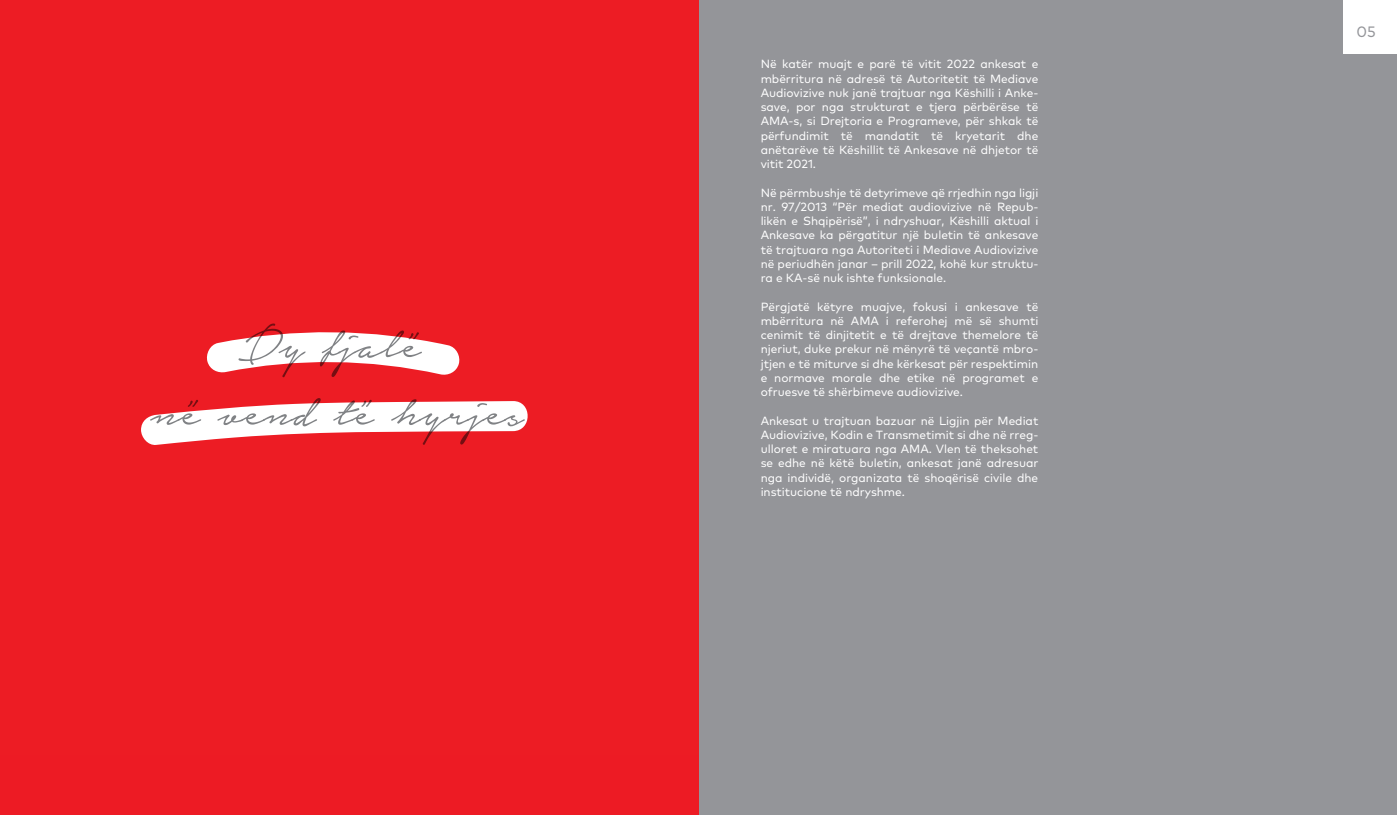
<style>
.page{position:relative;width:1397px;height:815px;background:#fff}
.page>*{position:absolute;margin:0;border:0;box-sizing:border-box;transform-origin:0 0}
.t1{font:60.88px/67.5px "Notera Personal Use Only";color:#808285;text-align:center}
.t2{font:15px "Mark Pro";color:#949599}
.t3{font:11.88px/14.2px "Mark Pro";letter-spacing:-.005em;color:#fff;text-align:justify}
</style>
<div class="page">
<div style="left:698px;top:0;width:698px;height:815px;background:#949599"></div>
<div style="left:1343px;top:0;width:53px;height:54px;background:#fff"></div>
<div style="left:0;top:0;width:698px;height:815px;background:#ed1b24"></div>
<svg style="left:206px;top:332px;width:254px;height:43px"></svg>
<svg style="left:141px;top:401px;width:387px;height:44px"></svg>
<h1 class="t1" style="left:150px;top:312px;width:375px">Dy fjalë<br>në vend të hyrjes</h1>
<p class="t3" style="left:760px;top:56px;width:279px">Në katër muajt e parë të vitit 2022 ankesat e mbërritura në adresë të Autoritetit të Mediave Audiovizive nuk janë trajtuar nga Këshilli i Anke&shy;save, por nga strukturat e tjera përbërëse të AMA-s, si Drejtoria e Programeve, për shkak të përfundimit të mandatit të kryetarit dhe anëtarëve të Këshillit të Ankesave në dhjetor të vitit 2021.</p>
<p class="t3" style="left:760px;top:184px;width:279px">Në përmbushje të detyrimeve që rrjedhin nga ligji nr. 97/2013 “Për mediat audiovizive në Repub&shy;likën e Shqipërisë”, i ndryshuar, Këshilli aktual i Ankesave ka përgatitur një buletin të ankesave të trajtuara nga Autoriteti i Mediave Audiovizive në periudhën janar – prill 2022, kohë kur struktu&shy;ra e KA-së nuk ishte funksionale.</p>
<p class="t3" style="left:760px;top:298px;width:279px">Përgjatë këtyre muajve, fokusi i ankesave të mbërritura në AMA i referohej më së shumti cenimit të dinjitetit e të drejtave themelore të njeriut, duke prekur në mënyrë të veçantë mbro&shy;jtjen e të miturve si dhe kërkesat për respektimin e normave morale dhe etike në programet e ofruesve të shërbimeve audiovizive.</p>
<p class="t3" style="left:760px;top:412px;width:279px">Ankesat u trajtuan bazuar në Ligjin për Mediat Audiovizive, Kodin e Transmetimit si dhe në rreg&shy;ulloret e miratuara nga AMA. Vlen të theksohet se edhe në këtë buletin, ankesat janë adresuar nga individë, organizata të shoqërisë civile dhe institucione të ndryshme.</p>
<p class="t2" style="left:1356px;top:21px;width:21px">05</p>
</div>
